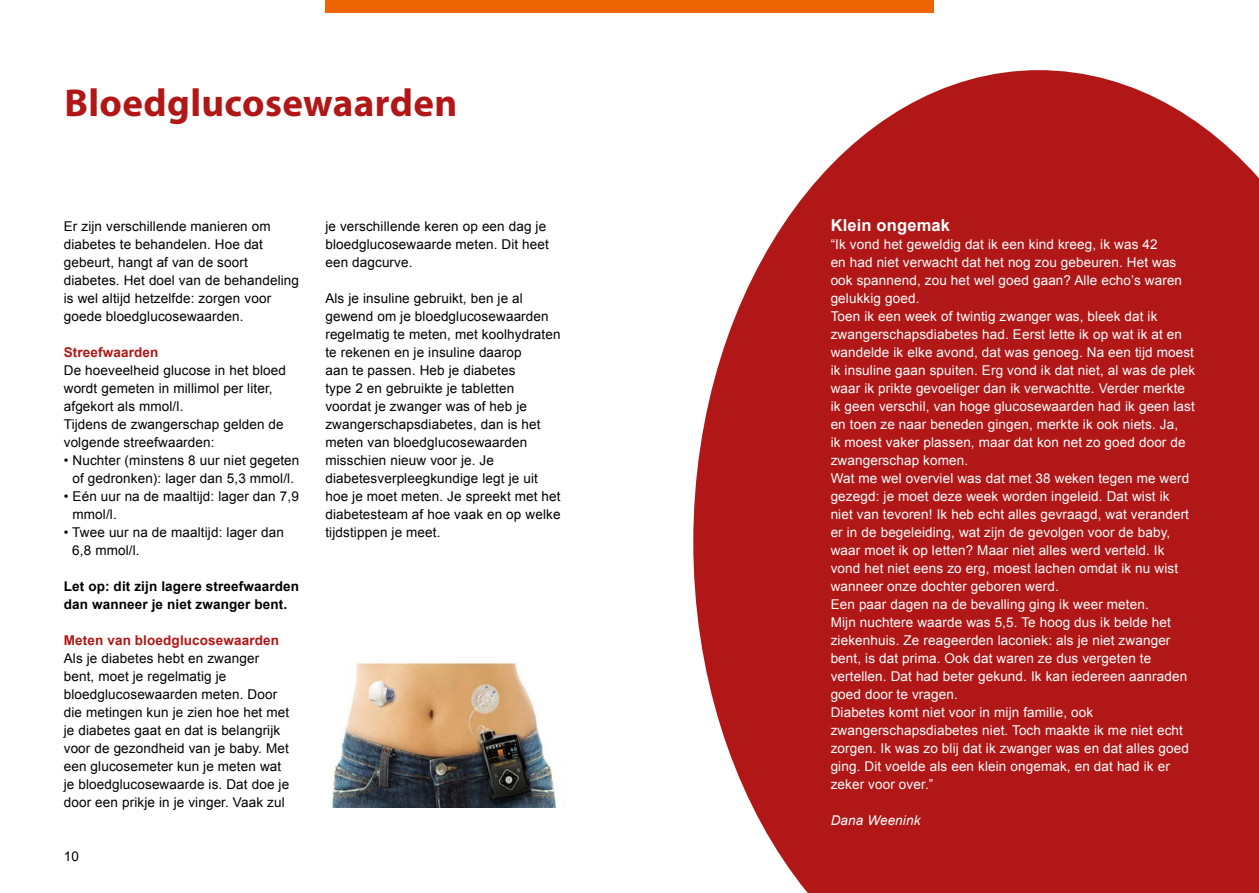
<style>
.page{position:relative;width:1259px;height:893px;background:#fff}
.page>*{position:absolute;margin:0;border:0;box-sizing:border-box;transform-origin:0 0}
.t1{font:700 39px "Myriad Pro";letter-spacing:.01em;color:#b01716}
.t2{font:700 16.5px "Arial";letter-spacing:.01em;color:#fff}
.t3{font:13.5px/18px "Arial";letter-spacing:.01em;color:#fff}
.t4{font:13.5px/18px "Arial";letter-spacing:.01em;color:#000}
.t5{font:700 13.5px/18px "Arial";letter-spacing:.01em;color:#000}
.t6{font:700 13.5px "Arial";letter-spacing:.01em;color:#b01716}
.t7{font:italic 13.5px "Arial";letter-spacing:.01em;color:#fff}
</style>
<div class="page">
<img style="left:331px;top:664px;width:226px;height:144px">
<svg style="left:693px;top:70px;width:566px;height:823px;background:#b93232"></svg>
<div style="left:325px;top:0;width:304px;height:13px;background:#ec6502"></div>
<div style="left:629px;top:0;width:304px;height:13px;background:#ec6502"></div>
<h1 class="t1" style="left:64px;top:78px;width:394px">Bloedglucosewaarden</h1>
<p class="t4" style="left:64px;top:217px;width:237px">Er zijn verschillende manieren om diabetes te behandelen. Hoe dat gebeurt, hangt af van de soort diabetes. Het doel van de behandeling is wel altijd hetzelfde: zorgen voor goede bloedglucosewaarden.</p>
<p class="t6" style="left:64px;top:343px;width:96px">Streefwaarden</p>
<p class="t4" style="left:64px;top:361px;width:224px">De hoeveelheid glucose in het bloed wordt gemeten in millimol per liter, afgekort als mmol/l.<br>Tijdens de zwangerschap gelden de volgende streefwaarden:</p>
<p class="t4" style="left:64px;top:451px;width:237px;text-align:center">• Nuchter (minstens 8 uur niet gegeten of gedronken): lager dan 5,3 mmol/l.</p>
<p class="t4" style="left:73px;top:487px;width:228px;text-indent:-9px">• Eén uur na de maaltijd: lager dan 7,9 mmol/l.</p>
<p class="t4" style="left:72px;top:523px;width:213px;text-indent:-9px">• Twee uur na de maaltijd: lager dan<br>6,8 mmol/l.</p>
<p class="t5" style="left:64px;top:578px;width:237px">Let op: dit zijn lagere streefwaarden dan wanneer je niet zwanger bent.</p>
<p class="t6" style="left:64px;top:631px;width:217px">Meten van bloedglucosewaarden</p>
<p class="t4" style="left:64px;top:649px;width:227px">Als je diabetes hebt en zwanger bent, moet je regelmatig je bloedglucosewaarden meten. Door die metingen kun je zien hoe het met je diabetes gaat en dat is belangrijk voor de gezondheid van je baby. Met een glucosemeter kun je meten wat je bloedglucosewaarde is. Dat doe je door een prikje in je vinger. Vaak zul</p>
<p class="t4" style="left:64px;top:847px;width:17px">10</p>
<p class="t4" style="left:325px;top:217px;width:225px">je verschillende keren op een dag je bloedglucosewaarde meten. Dit heet een dagcurve.</p>
<p class="t4" style="left:325px;top:289px;width:237px">Als je insuline gebruikt, ben je al gewend om je bloedglucosewaarden regelmatig te meten, met koolhydraten te rekenen en je insuline daarop<br>aan te passen. Heb je diabetes<br>type 2 en gebruikte je tabletten voordat je zwanger was of heb je zwangerschapsdiabetes, dan is het meten van bloedglucosewaarden misschien nieuw voor je. Je diabetesverpleegkundige legt je uit hoe je moet meten. Je spreekt met het diabetesteam af hoe vaak en op welke tijdstippen je meet.</p>
<p class="t2" style="left:830px;top:214px;width:121px">Klein ongemak</p>
<p class="t3" style="left:830px;top:235px;width:366px">“Ik vond het geweldig dat ik een kind kreeg, ik was 42<br>en had niet verwacht dat het nog zou gebeuren. Het was ook spannend, zou het wel goed gaan? Alle echo’s waren gelukkig goed.<br>Toen ik een week of twintig zwanger was, bleek dat ik zwangerschapsdiabetes had. Eerst lette ik op wat ik at en wandelde ik elke avond, dat was genoeg. Na een tijd moest ik insuline gaan spuiten. Erg vond ik dat niet, al was de plek waar ik prikte gevoeliger dan ik verwachtte. Verder merkte ik geen verschil, van hoge glucosewaarden had ik geen last en toen ze naar beneden gingen, merkte ik ook niets. Ja,<br>ik moest vaker plassen, maar dat kon net zo goed door de zwangerschap komen.<br>Wat me wel overviel was dat met 38 weken tegen me werd gezegd: je moet deze week worden ingeleid. Dat wist ik niet van tevoren! Ik heb echt alles gevraagd, wat verandert er in de begeleiding, wat zijn de gevolgen voor de baby, waar moet ik op letten? Maar niet alles werd verteld. Ik vond het niet eens zo erg, moest lachen omdat ik nu wist wanneer onze dochter geboren werd.<br>Een paar dagen na de bevalling ging ik weer meten.<br>Mijn nuchtere waarde was 5,5. Te hoog dus ik belde het ziekenhuis. Ze reageerden laconiek: als je niet zwanger bent, is dat prima. Ook dat waren ze dus vergeten te vertellen. Dat had beter gekund. Ik kan iedereen aanraden goed door te vragen.<br>Diabetes komt niet voor in mijn familie, ook zwangerschapsdiabetes niet. Toch maakte ik me niet echt zorgen. Ik was zo blij dat ik zwanger was en dat alles goed ging. Dit voelde als een klein ongemak, en dat had ik er zeker voor over.”</p>
<p class="t7" style="left:830px;top:811px;width:91px">Dana Weenink</p>
</div>
